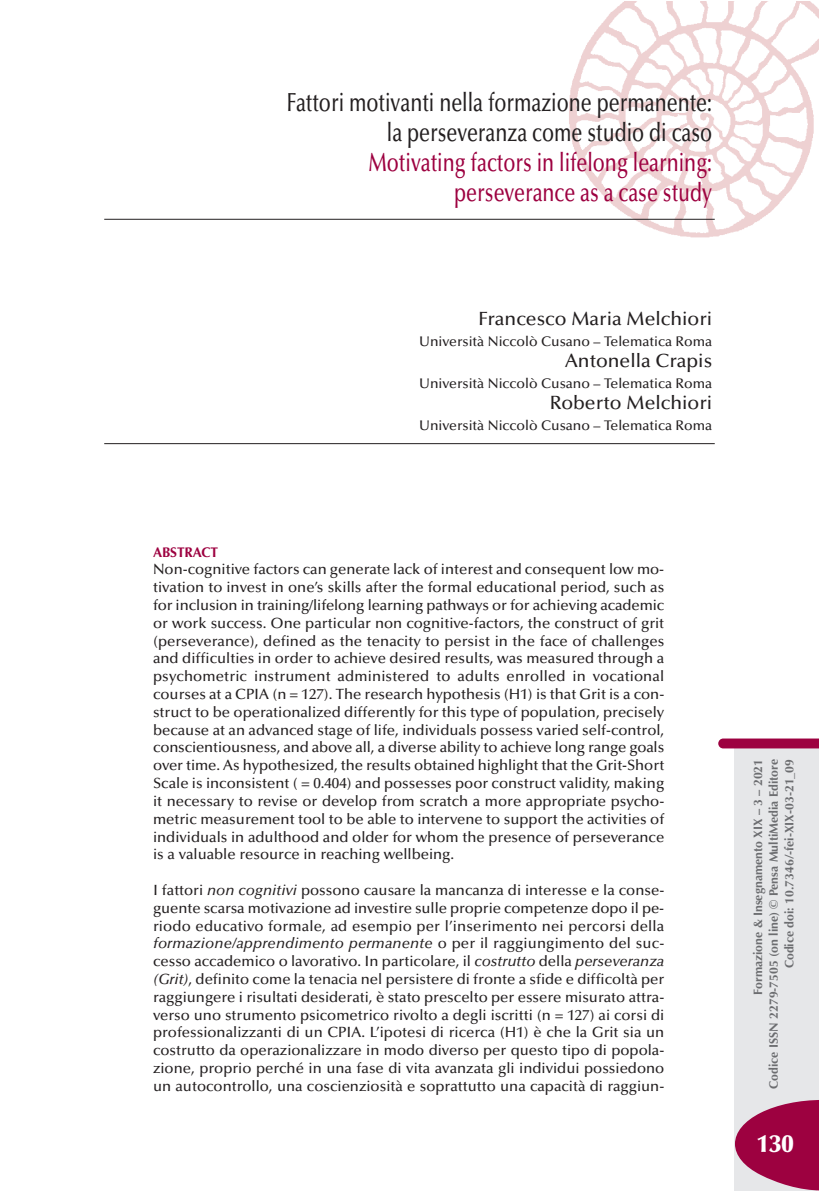
<style>
.page{position:relative;width:819px;height:1191px;background:#fff}
.page>*{position:absolute;margin:0;border:0;box-sizing:border-box;transform-origin:0 0}
.t1{font:500 26.25px/30.1px "Optima";color:#231f20;text-align:right;scale:.75 1}
.t2{font:500 26.25px/30.1px "Optima";color:#9d0140;text-align:right;scale:.75 1}
.t3{font:900 24.5px "Optima";color:#fff}
.t4{font:500 19.25px "Optima";color:#231f20}
.t5{font:500 14.88px/17.8px "Optima";color:#231f20;text-align:justify}
.t6{font:500 14px "Optima";color:#231f20}
.t7{font:700 14px "Optima";letter-spacing:-.01em;color:#9d0140}
.t8{font:700 12.25px/15.8px "Optima";color:#6c6d70;text-align:right}
.s1{font-style:italic}
</style>
<div class="page">
<img style="left:547px;top:2px;width:271px;height:236px">
<div style="left:734px;top:748px;width:85px;height:353px;background:#e6e7e9"></div>
<svg style="left:718px;top:738px;width:101px;height:10px"></svg>
<div style="left:734px;top:1101px;width:83px;height:90px;background:#e6e7e9"></div>
<svg style="left:735px;top:1100px;width:84px;height:90px"></svg>
<hr style="left:104px;top:219px;width:610px;height:1px;background:#231f20">
<hr style="left:104px;top:443px;width:610px;height:1px;background:#231f20">
<h1 class="t1" style="left:287px;top:87px;width:568px">Fattori motivanti nella formazione permanente: la perseveranza come studio di caso</h1>
<h1 class="t2" style="left:368px;top:148px;width:460px">Motivating factors in lifelong learning: perseverance as a case study</h1>
<p class="t4" style="left:478px;top:308px;width:235px">Francesco Maria Melchiori</p>
<p class="t6" style="left:419px;top:334px;width:294px">Università Niccolò Cusano – Telematica Roma</p>
<p class="t4" style="left:565px;top:350px;width:149px">Antonella Crapis</p>
<p class="t6" style="left:419px;top:376px;width:294px">Università Niccolò Cusano – Telematica Roma</p>
<p class="t4" style="left:549px;top:392px;width:164px">Roberto Melchiori</p>
<p class="t6" style="left:419px;top:418px;width:294px">Università Niccolò Cusano – Telematica Roma</p>
<p class="t7" style="left:153px;top:547px;width:66px">ABSTRACT</p>
<p class="t5" style="left:153px;top:561px;width:512px">Non-cognitive factors can generate lack of interest and consequent low mo&shy;tivation to invest in one’s skills after the formal educational period, such as for inclusion in training/lifelong learning pathways or for achieving academic or work success. One particular non cognitive-factors, the construct of grit (perseverance), defined as the tenacity to persist in the face of challenges and difficulties in order to achieve desired results, was measured through a psychometric instrument administered to adults enrolled in vocational courses at a CPIA (n = 127). The research hypothesis (H1) is that Grit is a con&shy;struct to be operationalized differently for this type of population, precisely because at an advanced stage of life, individuals possess varied self-control, conscientiousness, and above all, a diverse ability to achieve long range goals over time. As hypothesized, the results obtained highlight that the Grit-Short Scale is inconsistent ( = 0.404) and possesses poor construct validity, making it necessary to revise or develop from scratch a more appropriate psycho&shy;metric measurement tool to be able to intervene to support the activities of individuals in adulthood and older for whom the presence of perseverance is a valuable resource in reaching wellbeing.</p>
<p class="t5" style="left:153px;top:881px;width:512px">I fattori <span class="s1">non cognitivi</span> possono causare la mancanza di interesse e la conse&shy;guente scarsa motivazione ad investire sulle proprie competenze dopo il pe&shy;riodo educativo formale, ad esempio per l’inserimento nei percorsi della <span class="s1">formazione/apprendimento permanente</span> o per il raggiungimento del suc&shy;cesso accademico o lavorativo. In particolare, il <span class="s1">costrutto</span> della <span class="s1">perseveranza (Grit)</span>, definito come la tenacia nel persistere di fronte a sfide e difficoltà per raggiungere i risultati desiderati, è stato prescelto per essere misurato attra&shy;verso uno strumento psicometrico rivolto a degli iscritti (n = 127) ai corsi di professionalizzanti di un CPIA. L’ipotesi di ricerca (H1) è che la Grit sia un costrutto da operazionalizzare in modo diverso per questo tipo di popola&shy;zione, proprio perché in una fase di vita avanzata gli individui possiedono un autocontrollo, una coscienziosità e soprattutto una capacità di raggiun-</p>
<p class="t8" style="left:751px;top:1089px;width:331px;rotate:-90deg">Formazione &amp; Insegnamento XIX – 3 – 2021<br>Codice ISSN 2279-7505 (on line) © Pensa MultiMedia Editore<br>Codice doi: 10.7346/-fei-XIX-03-21_09</p>
<h2 class="t3" style="left:756px;top:1133px;width:38px">130</h2>
</div>
